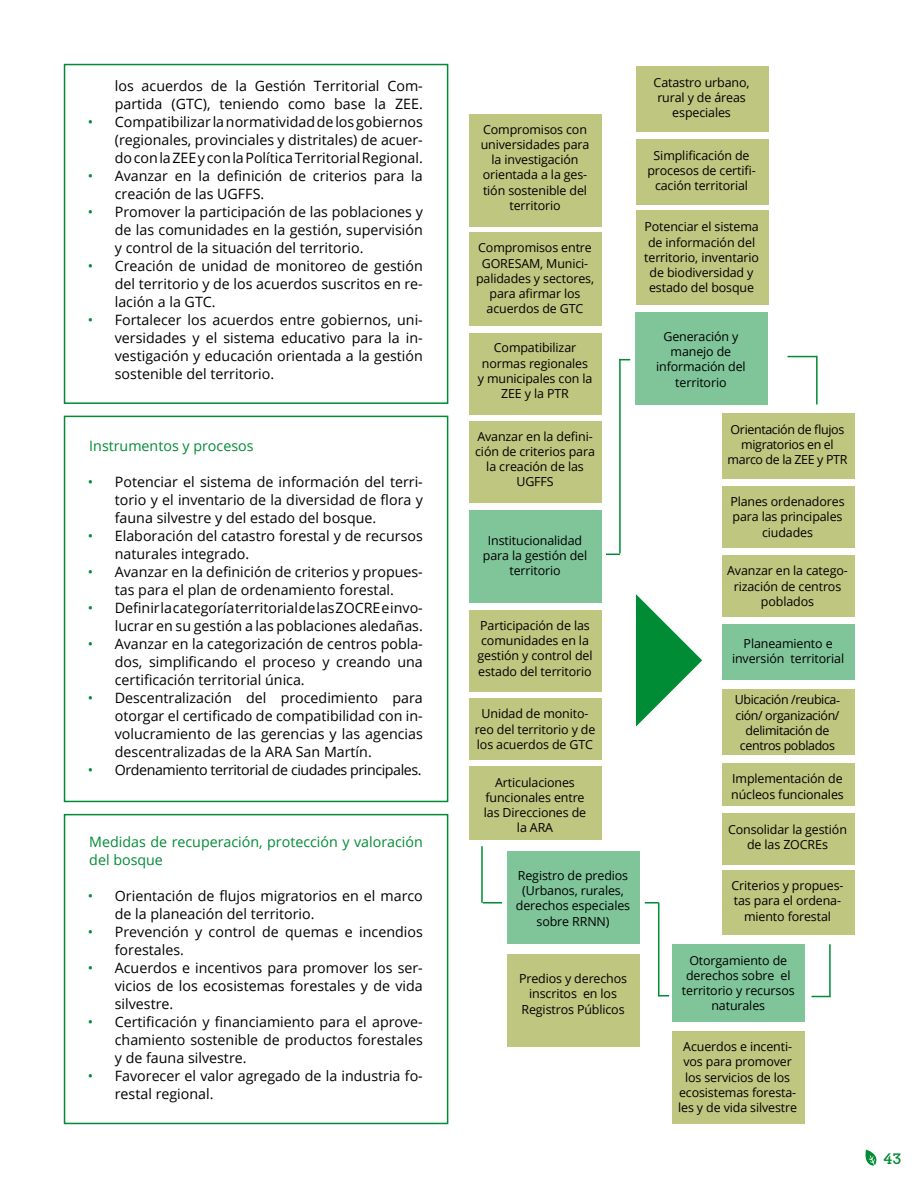
<style>
.page{position:relative;width:918px;height:1188px;background:#fff}
.page>*{position:absolute;margin:0;border:0;box-sizing:border-box;transform-origin:0 0}
.t1{font:15px "Calvert";color:#008b35}
.t2{font:14.25px/18px "Open Sans";color:#000;text-align:justify}
.t3{font:14.25px/18px "Open Sans";color:#008b35}
.t4{font:14.25px "Open Sans";letter-spacing:-.03em;color:#000}
.t5{font:12.45px/15.1px "Open Sans";letter-spacing:-.01em;color:#000;text-align:center}
.t6{font:12.45px/15.1px "Open Sans";letter-spacing:-.03em;color:#000;text-align:center}
.s1{color:#008b35}
</style>
<div class="page">
<svg style="left:865px;top:1150px;width:12px;height:16px"></svg>
<div style="left:64px;top:64px;width:384px;height:340px;border:2px solid #008b35"></div>
<div style="left:64px;top:416px;width:384px;height:386px;border:2px solid #008b35"></div>
<div style="left:64px;top:814px;width:384px;height:310px;border:2px solid #008b35"></div>
<div style="left:636px;top:312px;width:132px;height:93px;background:#80c59a"></div>
<div style="left:636px;top:66px;width:132px;height:66px;background:#bfc680"></div>
<div style="left:636px;top:139px;width:132px;height:66px;background:#bfc680"></div>
<div style="left:636px;top:211px;width:132px;height:94px;background:#bfc680"></div>
<div style="left:470px;top:114px;width:132px;height:112px;background:#bfc680"></div>
<div style="left:470px;top:233px;width:132px;height:93px;background:#bfc680"></div>
<div style="left:470px;top:333px;width:132px;height:81px;background:#bfc680"></div>
<div style="left:470px;top:610px;width:132px;height:82px;background:#bfc680"></div>
<div style="left:722px;top:413px;width:132px;height:66px;background:#bfc680"></div>
<div style="left:722px;top:689px;width:132px;height:66px;background:#bfc680"></div>
<div style="left:470px;top:421px;width:132px;height:82px;background:#bfc680"></div>
<div style="left:470px;top:699px;width:132px;height:61px;background:#bfc680"></div>
<div style="left:722px;top:486px;width:132px;height:62px;background:#bfc680"></div>
<div style="left:722px;top:764px;width:132px;height:42px;background:#bfc680"></div>
<div style="left:470px;top:767px;width:132px;height:73px;background:#bfc680"></div>
<div style="left:722px;top:556px;width:132px;height:61px;background:#bfc680"></div>
<div style="left:722px;top:814px;width:132px;height:51px;background:#bfc680"></div>
<div style="left:508px;top:954px;width:132px;height:93px;background:#bfc680"></div>
<div style="left:672px;top:1031px;width:132px;height:93px;background:#bfc680"></div>
<div style="left:722px;top:624px;width:132px;height:56px;background:#80c59a"></div>
<div style="left:470px;top:510px;width:132px;height:92px;background:#80c59a"></div>
<div style="left:508px;top:852px;width:132px;height:92px;background:#80c59a"></div>
<div style="left:673px;top:944px;width:132px;height:78px;background:#80c59a"></div>
<div style="left:722px;top:870px;width:132px;height:65px;background:#bfc680"></div>
<svg style="left:788px;top:356px;width:28px;height:1px"></svg>
<hr style="left:816px;top:356px;width:2px;height:49px;background:#008b35">
<hr style="left:829px;top:944px;width:2px;height:53px;background:#008b35">
<svg style="left:811px;top:996px;width:20px;height:1px"></svg>
<hr style="left:481px;top:846px;width:2px;height:57px;background:#008b35">
<svg style="left:483px;top:902px;width:19px;height:2px"></svg>
<svg style="left:645px;top:902px;width:14px;height:2px"></svg>
<hr style="left:658px;top:903px;width:1px;height:93px;background:#008b35">
<svg style="left:658px;top:995px;width:11px;height:2px"></svg>
<svg style="left:606px;top:554px;width:14px;height:1px"></svg>
<hr style="left:619px;top:359px;width:2px;height:194px;background:#008b35">
<svg style="left:635px;top:594px;width:67px;height:133px"></svg>
<p class="t2" style="left:115px;top:77px;width:310px">los acuerdos de la Gestión Territorial Com&shy;partida (GTC), teniendo como base la ZEE.</p>
<p class="t2" style="left:115px;top:113px;width:310px;text-indent:-27px"><span class="s1">•</span> Compatibilizar la normatividad de los gobiernos (regionales, provinciales y distritales) de acuer&shy;do con la ZEE y con la Política Territorial Regional.</p>
<p class="t2" style="left:115px;top:167px;width:310px;text-indent:-27px"><span class="s1">•</span> Avanzar en la definición de criterios para la creación de las UGFFS.</p>
<p class="t2" style="left:115px;top:203px;width:310px;text-indent:-27px"><span class="s1">•</span> Promover la participación de las poblaciones y de las comunidades en la gestión, supervisión y control de la situación del territorio.</p>
<p class="t2" style="left:115px;top:257px;width:310px;text-indent:-27px"><span class="s1">•</span> Creación de unidad de monitoreo de gestión del territorio y de los acuerdos suscritos en re&shy;lación a la GTC.</p>
<p class="t2" style="left:115px;top:311px;width:310px;text-indent:-27px"><span class="s1">•</span> Fortalecer los acuerdos entre gobiernos, uni&shy;versidades y el sistema educativo para la in&shy;vestigación y educación orientada a la gestión sostenible del territorio.</p>
<p class="t3" style="left:89px;top:437px;width:166px">Instrumentos y procesos</p>
<p class="t2" style="left:115px;top:473px;width:310px;text-indent:-27px"><span class="s1">•</span> Potenciar el sistema de información del terri&shy;torio y el inventario de la diversidad de flora y fauna silvestre y del estado del bosque.</p>
<p class="t2" style="left:115px;top:527px;width:310px;text-indent:-27px"><span class="s1">•</span> Elaboración del catastro forestal y de recursos naturales integrado.</p>
<p class="t2" style="left:88px;top:563px;width:337px;text-align:center"><span class="s1">•</span> Avanzar en la definición de criterios y propues&shy;tas para el plan de ordenamiento forestal.</p>
<p class="t2" style="left:88px;top:599px;width:337px;text-align:right"><span class="s1">•</span> Definir la categoría territorial de las ZOCRE e invo&shy;lucrar en su gestión a las poblaciones aledañas.</p>
<p class="t2" style="left:115px;top:635px;width:310px;text-indent:-27px"><span class="s1">•</span> Avanzar en la categorización de centros pobla&shy;dos, simplificando el proceso y creando una certificación territorial única.</p>
<p class="t2" style="left:115px;top:689px;width:310px;text-indent:-27px"><span class="s1">•</span> Descentralización del procedimiento para otorgar el certificado de compatibilidad con in&shy;volucramiento de las gerencias y las agencias descentralizadas de la ARA San Martín.</p>
<p class="t4" style="left:88px;top:760px;width:335px"><span class="s1">•</span> Ordenamiento territorial de ciudades principales.</p>
<p class="t3" style="left:89px;top:833px;width:335px">Medidas de recuperación, protección y valoración del bosque</p>
<p class="t2" style="left:115px;top:887px;width:310px;text-indent:-27px"><span class="s1">•</span> Orientación de flujos migratorios en el marco de la planeación del territorio.</p>
<p class="t2" style="left:115px;top:923px;width:310px;text-indent:-27px"><span class="s1">•</span> Prevención y control de quemas e incendios forestales.</p>
<p class="t2" style="left:115px;top:959px;width:310px;text-indent:-27px"><span class="s1">•</span> Acuerdos e incentivos para promover los ser&shy;vicios de los ecosistemas forestales y de vida silvestre.</p>
<p class="t2" style="left:115px;top:1013px;width:310px;text-indent:-27px"><span class="s1">•</span> Certificación y financiamiento para el aprove&shy;chamiento sostenible de productos forestales y de fauna silvestre.</p>
<p class="t2" style="left:115px;top:1067px;width:310px;text-indent:-27px"><span class="s1">•</span> Favorecer el valor agregado de la industria fo&shy;restal regional.</p>
<p class="t5" style="left:481px;top:121px;width:110px">Compromisos con universidades para la investigación orientada a la ges&shy;tión sostenible del territorio</p>
<p class="t5" style="left:476px;top:240px;width:120px">Compromisos entre<br>GORESAM, Munici&shy;palidades y sectores, para afirmar los acuerdos de GTC</p>
<p class="t5" style="left:478px;top:340px;width:116px">Compatibilizar normas regionales y municipales con la<br>ZEE y la PTR</p>
<p class="t5" style="left:475px;top:428px;width:121px">Avanzar en la defini&shy;ción de criterios para la creación de las<br>UGFFS</p>
<p class="t5" style="left:483px;top:532px;width:106px">Institucionalidad para la gestión del territorio</p>
<p class="t5" style="left:478px;top:618px;width:116px;text-align:left">Participación de las comunidades en la gestión y control del estado del territorio</p>
<p class="t5" style="left:475px;top:706px;width:122px">Unidad de monito&shy;reo del territorio y de los acuerdos de GTC</p>
<p class="t5" style="left:484px;top:774px;width:104px">Articulaciones funcionales entre las Direcciones de la ARA</p>
<p class="t5" style="left:516px;top:867px;width:116px">Registro de predios (Urbanos, rurales, derechos especiales sobre RRNN)</p>
<p class="t5" style="left:519px;top:971px;width:110px">Predios y derechos inscritos en los<br>Registros Públicos</p>
<p class="t5" style="left:654px;top:74px;width:97px">Catastro urbano, rural y de áreas especiales</p>
<p class="t5" style="left:647px;top:147px;width:110px">Simplificación de procesos de certifi&shy;cación territorial</p>
<p class="t5" style="left:644px;top:219px;width:116px">Potenciar el sistema de información del territorio, inventario de biodiversidad y estado del bosque</p>
<p class="t5" style="left:656px;top:329px;width:91px">Generación y manejo de información del territorio</p>
<p class="t6" style="left:728px;top:421px;width:121px">Orientación de flujos migratorios en el marco de la ZEE y PTR</p>
<p class="t5" style="left:730px;top:494px;width:116px">Planes ordenadores para las principales ciudades</p>
<p class="t5" style="left:727px;top:563px;width:122px">Avanzar en la catego&shy;rización de centros poblados</p>
<p class="t5" style="left:732px;top:635px;width:114px">Planeamiento e inversión territorial</p>
<p class="t6" style="left:735px;top:692px;width:107px">Ubicación /reubica&shy;ción/ organización/ delimitación de centros poblados</p>
<p class="t5" style="left:731px;top:771px;width:114px;text-align:left">Implementación de núcleos funcionales</p>
<p class="t5" style="left:728px;top:821px;width:120px">Consolidar la gestión de las ZOCREs</p>
<p class="t5" style="left:732px;top:878px;width:113px">Criterios y propues&shy;tas para el ordena&shy;miento forestal</p>
<p class="t5" style="left:682px;top:952px;width:114px">Otorgamiento de derechos sobre el territorio y recursos naturales</p>
<p class="t5" style="left:678px;top:1039px;width:120px">Acuerdos e incenti&shy;vos para promover los servicios de los ecosistemas foresta&shy;les y de vida silvestre</p>
<p class="t1" style="left:883px;top:1150px;width:19px">43</p>
</div>
